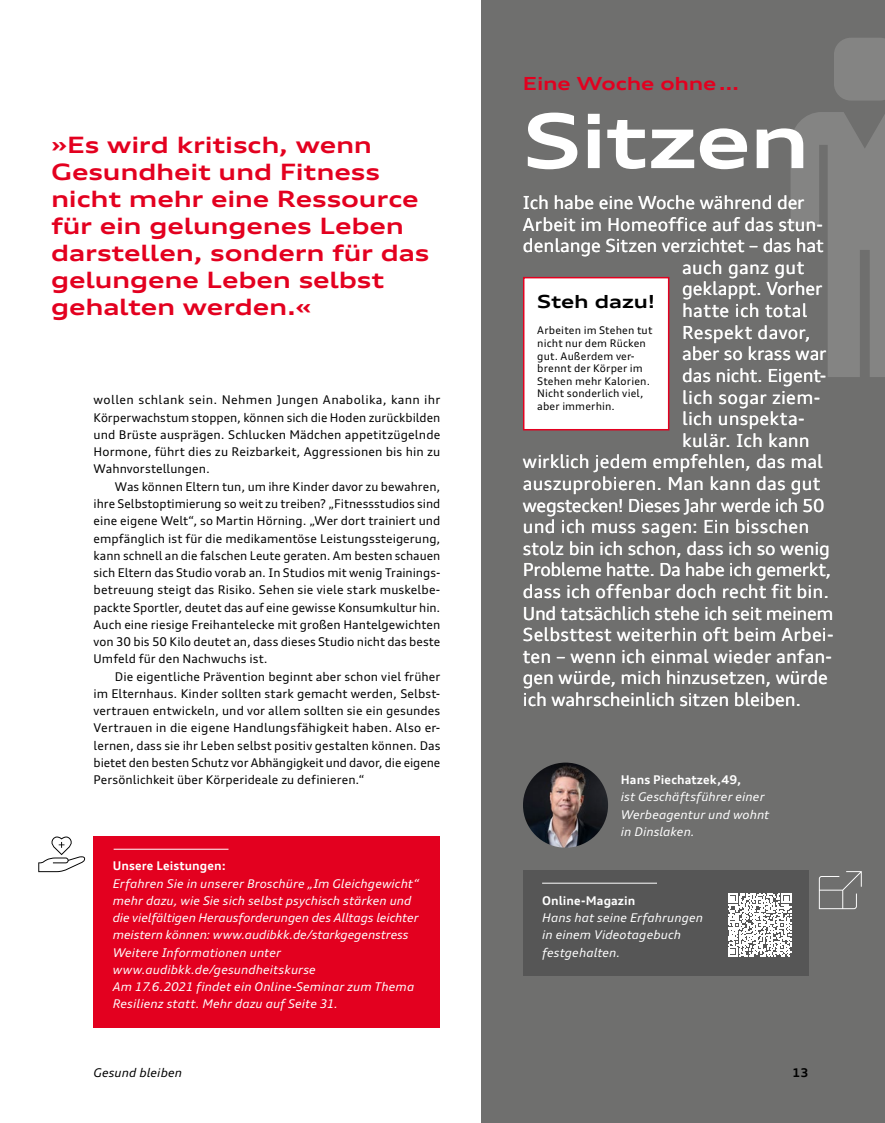
<style>
.page{position:relative;width:885px;height:1123px;background:#fff}
.page>*{position:absolute;margin:0;border:0;box-sizing:border-box;transform-origin:0 0}
.t1{font:700 expanded 75px "Audi Type";letter-spacing:-.025em;color:#fff}
.t2{font:700 expanded 22.5px/27px "Audi Type";letter-spacing:-.005em;color:#e3001f}
.Spezifisches_Eine_Woche_Spalte{font:18px "Audi Type";color:#fff}
.Spezifisches_Eine_Woche_Spalte-2{font:18px "Audi Type";letter-spacing:-.025em;color:#fff}
.Spezifisches_Eine_Woche_Spalte-3{font:18px "Audi Type";letter-spacing:-.02em;color:#fff}
.t3{font:700 expanded 18px "Audi Type";letter-spacing:-.005em;color:#e3001f}
.t4{font:700 expanded 18px "Audi Type";letter-spacing:-.005em;color:#000}
.t5{font:12px/17.2px "Audi Type";letter-spacing:.005em;color:#000;text-align:justify}
.t6{font:italic 12px/17.2px "Audi Type";letter-spacing:.01em;color:#fff}
.t7{font:700 12px "Audi Type";letter-spacing:.01em;color:#fff}
.t8{font:italic 12px "Audi Type";letter-spacing:.01em;color:#000}
.t9{font:700 12px "Audi Type";color:#000}
.t10{font:10.5px/12.6px "Audi Type";letter-spacing:.015em;color:#000}
.s1{font-weight:700;font-style:normal}
</style>
<div class="page">
<div style="left:481px;top:0;width:403px;height:1123px;background:#6f6f6e"></div>
<div style="left:94px;top:836px;width:346px;height:191px;background:#e3001f"></div>
<hr style="left:114px;top:848px;width:114px;height:1px;background:#fff">
<svg style="left:38px;top:836px;width:47px;height:36px"></svg>
<img style="left:523px;top:762px;width:85px;height:85px;border-radius:43px">
<div style="left:523px;top:278px;width:145px;height:152px;background:#fff"></div>
<div style="left:523px;top:277px;width:146px;height:153px;border:2px solid #e3001f"></div>
<div style="left:523px;top:870px;width:285px;height:105px;background:#565656"></div>
<hr style="left:542px;top:882px;width:115px;height:1px;background:#fff">
<svg style="left:728px;top:893px;width:63px;height:63px"></svg>
<svg style="left:791px;top:112px;width:93px;height:265px"></svg>
<div style="left:834px;top:38px;width:50px;height:63px;background:#848483"></div>
<svg style="left:818px;top:871px;width:43px;height:38px"></svg>
<p class="t2" style="left:51px;top:131px;width:380px">»Es wird kritisch, wenn<br>Gesundheit und Fitness nicht mehr eine Ressource für ein gelungenes Leben darstellen, sondern für das gelungene Leben selbst gehalten werden.«</p>
<p class="t5" style="left:94px;top:391px;width:348px">wollen schlank sein. Nehmen Jungen Anabolika, kann ihr Körperwachstum stoppen, können sich die Hoden zurückbilden und Brüste ausprägen. Schlucken Mädchen appetitzügelnde Hormone, führt dies zu Reizbarkeit, Aggressionen bis hin zu Wahnvorstellungen.</p>
<p class="t5" style="left:94px;top:477px;width:348px;text-indent:21px">Was können Eltern tun, um ihre Kinder davor zu bewahren, ihre Selbstoptimierung so weit zu treiben? „Fitnessstudios sind eine eigene Welt“, so Martin Hörning. „Wer dort trainiert und empfänglich ist für die medikamentöse Leistungssteigerung, kann schnell an die falschen Leute geraten. Am besten schauen sich Eltern das Studio vorab an. In Studios mit wenig Trainings&shy;betreuung steigt das Risiko. Sehen sie viele stark muskelbe&shy;packte Sportler, deutet das auf eine gewisse Konsumkultur hin.<br>Auch eine riesige Freihantelecke mit großen Hantelgewichten von 30 bis 50 Kilo deutet an, dass dieses Studio nicht das beste Umfeld für den Nachwuchs ist.</p>
<p class="t5" style="left:94px;top:667px;width:348px;text-indent:21px">Die eigentliche Prävention beginnt aber schon viel früher im Elternhaus. Kinder sollten stark gemacht werden, Selbst&shy;vertrauen entwickeln, und vor allem sollten sie ein gesundes Vertrauen in die eigene Handlungsfähigkeit haben. Also er&shy;lernen, dass sie ihr Leben selbst positiv gestalten können. Das bietet den besten Schutz vor Abhängigkeit und davor, die eigene Persönlichkeit über Körperideale zu definieren.“</p>
<p class="t7" style="left:113px;top:858px;width:114px">Unsere Leistungen:</p>
<p class="t6" style="left:113px;top:874px;width:307px">Erfahren Sie in unserer Broschüre „Im Gleichgewicht“ mehr dazu, wie Sie sich selbst psychisch stärken und die vielfältigen Herausforderungen des Alltags leichter meistern können: www.audibkk.de/starkgegenstress</p>
<p class="t6" style="left:113px;top:943px;width:204px">Weitere Informationen unter www.audibkk.de/gesundheitskurse</p>
<p class="t6" style="left:113px;top:978px;width:303px">Am 17.6.2021 findet ein Online-Seminar zum Thema<br>Resilienz statt. Mehr dazu auf Seite 31.</p>
<p class="t3" style="left:523px;top:73px;width:218px">Eine Woche ohne...</p>
<h3 class="t1" style="left:523px;top:95px;width:288px">Sitzen</h3>
<p class="Spezifisches_Eine_Woche_Spalte" style="left:523px;top:191px;width:283px">Ich habe eine Woche während der</p>
<p class="Spezifisches_Eine_Woche_Spalte" style="left:523px;top:213px;width:301px">Arbeit im Homeoffice auf das stun-</p>
<p class="Spezifisches_Eine_Woche_Spalte" style="left:523px;top:235px;width:302px">denlange Sitzen verzichtet – das hat</p>
<p class="Spezifisches_Eine_Woche_Spalte" style="left:682px;top:256px;width:123px">auch ganz gut</p>
<p class="Spezifisches_Eine_Woche_Spalte" style="left:682px;top:278px;width:142px">geklappt. Vorher</p>
<p class="Spezifisches_Eine_Woche_Spalte" style="left:682px;top:299px;width:127px">hatte ich total</p>
<p class="Spezifisches_Eine_Woche_Spalte" style="left:682px;top:321px;width:130px">Respekt davor,</p>
<p class="Spezifisches_Eine_Woche_Spalte" style="left:682px;top:343px;width:146px">aber so krass war</p>
<p class="Spezifisches_Eine_Woche_Spalte" style="left:682px;top:364px;width:145px">das nicht. Eigent-</p>
<p class="Spezifisches_Eine_Woche_Spalte" style="left:682px;top:386px;width:140px">lich sogar ziem-</p>
<p class="Spezifisches_Eine_Woche_Spalte" style="left:682px;top:407px;width:122px">lich unspekta-</p>
<p class="Spezifisches_Eine_Woche_Spalte" style="left:682px;top:429px;width:129px">kulär. Ich kann</p>
<p class="Spezifisches_Eine_Woche_Spalte" style="left:523px;top:451px;width:301px">wirklich jedem empfehlen, das mal</p>
<p class="Spezifisches_Eine_Woche_Spalte" style="left:523px;top:472px;width:299px">auszuprobieren. Man kann das gut</p>
<p class="Spezifisches_Eine_Woche_Spalte-2" style="left:523px;top:494px;width:303px">wegstecken! Dieses Jahr werde ich 50</p>
<p class="Spezifisches_Eine_Woche_Spalte" style="left:523px;top:515px;width:288px">und ich muss sagen: Ein bisschen</p>
<p class="Spezifisches_Eine_Woche_Spalte" style="left:523px;top:537px;width:308px">stolz bin ich schon, dass ich so wenig</p>
<p class="Spezifisches_Eine_Woche_Spalte-2" style="left:523px;top:559px;width:310px">Probleme hatte. Da habe ich gemerkt,</p>
<p class="Spezifisches_Eine_Woche_Spalte" style="left:523px;top:580px;width:307px">dass ich offenbar doch recht fit bin.</p>
<p class="Spezifisches_Eine_Woche_Spalte-3" style="left:523px;top:602px;width:312px">Und tatsächlich stehe ich seit meinem</p>
<p class="Spezifisches_Eine_Woche_Spalte" style="left:523px;top:623px;width:312px">Selbsttest weiterhin oft beim Arbei-</p>
<p class="Spezifisches_Eine_Woche_Spalte" style="left:523px;top:645px;width:310px">ten – wenn ich einmal wieder anfan-</p>
<p class="Spezifisches_Eine_Woche_Spalte" style="left:523px;top:667px;width:306px">gen würde, mich hinzusetzen, würde</p>
<p class="Spezifisches_Eine_Woche_Spalte" style="left:523px;top:688px;width:279px">ich wahrscheinlich sitzen bleiben.</p>
<h4 class="t4" style="left:537px;top:290px;width:119px">Steh dazu!</h4>
<p class="t10" style="left:537px;top:324px;width:117px">Arbeiten im Stehen tut nicht nur dem Rücken gut. Außerdem ver&shy;brennt der Körper im<br>Stehen mehr Kalorien.<br>Nicht sonderlich viel, aber immerhin.</p>
<p class="t6" style="left:620px;top:771px;width:150px"><span class="s1">Hans Piechatzek,49,<br></span>ist Geschäftsführer einer<br>Werbeagentur und wohnt in Dinslaken.</p>
<p class="t7" style="left:542px;top:893px;width:95px">Online-Magazin</p>
<p class="t6" style="left:542px;top:909px;width:162px">Hans hat seine Erfahrungen in einem Videotagebuch festgehalten.</p>
<p class="t8" style="left:94px;top:1065px;width:90px">Gesund bleiben</p>
<p class="t9" style="left:792px;top:1065px;width:17px">13</p>
</div>
